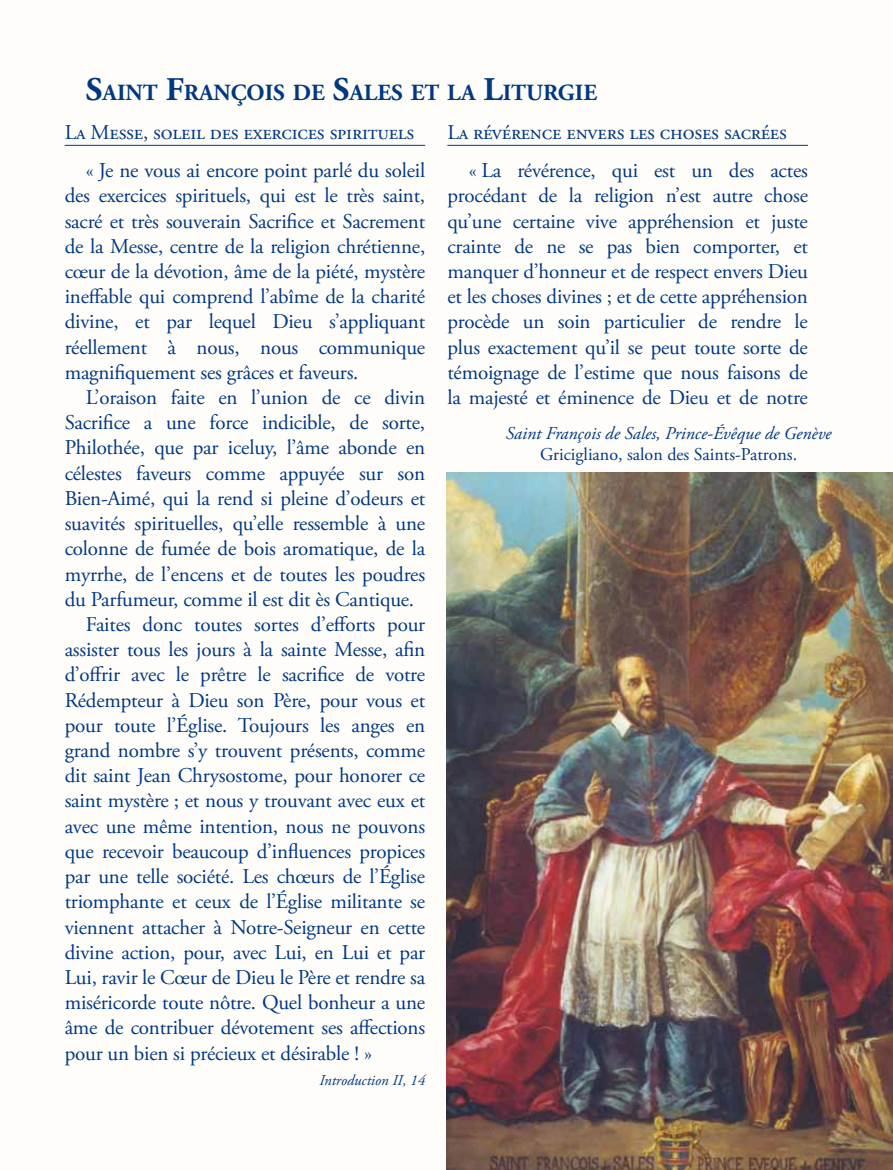
<style>
.page{position:relative;width:893px;height:1170px;background:#fff}
.page>*{position:absolute;margin:0;border:0;box-sizing:border-box;transform-origin:0 0}
.t1{font:700 23.1px "Adobe Garamond Pro";color:#003882}
.t2{font:21px/25.2px "Adobe Garamond Pro";letter-spacing:-.01em;color:#003882}
.t3{font:italic 18px "Adobe Garamond Pro";color:#003882}
.t4{font:18px "Adobe Garamond Pro";letter-spacing:-.02em;color:#003882}
.t5{font:italic 15px "Adobe Garamond Pro";color:#003882}
.s1{font-size:33px}
</style>
<div class="page">
<div style="left:0;top:0;width:893px;height:1169px;background:#fffdf9"></div>
<hr style="left:65px;top:145px;width:360px;height:1px;background:#003882">
<hr style="left:447px;top:145px;width:361px;height:1px;background:#003882">
<img style="left:446px;top:473px;width:447px;height:696px">
<p class="t1" style="left:86px;top:79px;width:513px"><span class="s1">S</span>AINT <span class="s1">F</span>RANÇOIS DE <span class="s1">S</span>ALES ET LA <span class="s1">L</span>ITURGIE</p>
<p class="t2" style="left:86px;top:114px;width:341px;line-height:38px;text-indent:-21px">La Messe, soleil des exercices spirituels « Je ne vous ai encore point parlé du soleil</p>
<p class="t2" style="left:65px;top:184px;width:362px;text-align:justify">des exercices spirituels, qui est le très saint, sacré et très souverain Sacrifice et Sacrement de la Messe, centre de la religion chrétienne, cœur de la dévotion, âme de la piété, mystère ineffable qui comprend l’abîme de la charité divine, et par lequel Dieu s’appliquant réellement à nous, nous communique magnifiquement ses grâces et faveurs.</p>
<p class="t2" style="left:86px;top:385px;width:341px">L’oraison faite en l’union de ce divin</p>
<p class="t2" style="left:65px;top:410px;width:362px">Sacrifice a une force indicible, de sorte,</p>
<p class="t2" style="left:65px;top:436px;width:362px">Philothée, que par iceluy, l’âme abonde en</p>
<p class="t2" style="left:65px;top:461px;width:362px">célestes faveurs comme appuyée sur son</p>
<p class="t2" style="left:65px;top:486px;width:362px">Bien-Aimé, qui la rend si pleine d’odeurs et</p>
<p class="t2" style="left:65px;top:511px;width:362px">suavités spirituelles, qu’elle ressemble à une</p>
<p class="t2" style="left:65px;top:536px;width:362px">colonne de fumée de bois aromatique, de la</p>
<p class="t2" style="left:65px;top:562px;width:362px">myrrhe, de l’encens et de toutes les poudres</p>
<p class="t2" style="left:65px;top:587px;width:351px">du Parfumeur, comme il est dit ès Cantique.</p>
<p class="t2" style="left:86px;top:612px;width:341px">Faites donc toutes sortes d’efforts pour</p>
<p class="t2" style="left:65px;top:637px;width:362px">assister tous les jours à la sainte Messe, afin</p>
<p class="t2" style="left:65px;top:662px;width:362px">d’offrir avec le prêtre le sacrifice de votre</p>
<p class="t2" style="left:65px;top:688px;width:362px">Rédempteur à Dieu son Père, pour vous et</p>
<p class="t2" style="left:65px;top:713px;width:362px">pour toute l’Église. Toujours les anges en</p>
<p class="t2" style="left:65px;top:738px;width:362px">grand nombre s’y trouvent présents, comme</p>
<p class="t2" style="left:65px;top:763px;width:362px">dit saint Jean Chrysostome, pour honorer ce</p>
<p class="t2" style="left:65px;top:788px;width:362px">saint mystère ; et nous y trouvant avec eux et</p>
<p class="t2" style="left:65px;top:814px;width:362px">avec une même intention, nous ne pouvons</p>
<p class="t2" style="left:65px;top:839px;width:362px">que recevoir beaucoup d’influences propices</p>
<p class="t2" style="left:65px;top:864px;width:362px">par une telle société. Les chœurs de l’Église</p>
<p class="t2" style="left:65px;top:889px;width:362px">triomphante et ceux de l’Église militante se</p>
<p class="t2" style="left:65px;top:914px;width:362px">viennent attacher à Notre-Seigneur en cette</p>
<p class="t2" style="left:65px;top:940px;width:362px">divine action, pour, avec Lui, en Lui et par</p>
<p class="t2" style="left:65px;top:965px;width:362px">Lui, ravir le Cœur de Dieu le Père et rendre sa</p>
<p class="t2" style="left:65px;top:990px;width:362px">miséricorde toute nôtre. Quel bonheur a une</p>
<p class="t2" style="left:65px;top:1015px;width:362px">âme de contribuer dévotement ses affections</p>
<p class="t2" style="left:65px;top:1040px;width:309px">pour un bien si précieux et désirable ! »</p>
<p class="t5" style="left:319px;top:1070px;width:107px">Introduction II, 14</p>
<p class="t2" style="left:469px;top:114px;width:341px;line-height:38px;text-indent:-21px">La révérence envers les choses sacrées<br>« La révérence, qui est un des actes</p>
<p class="t2" style="left:447px;top:184px;width:362px;text-align:justify">procédant de la religion n’est autre chose qu’une certaine vive appréhension et juste crainte de ne se pas bien comporter, et manquer d’honneur et de respect envers Dieu et les choses divines ; et de cette appréhension procède un soin particulier de rendre le plus exactement qu’il se peut toute sorte de témoignage de l’estime que nous faisons de la majesté et éminence de Dieu et de notre</p>
<p class="t3" style="left:506px;top:422px;width:327px">Saint François de Sales, Prince-évêque de Genève</p>
<p class="t4" style="left:540px;top:443px;width:259px">Gricigliano, salon des Saints-Patrons.</p>
</div>
